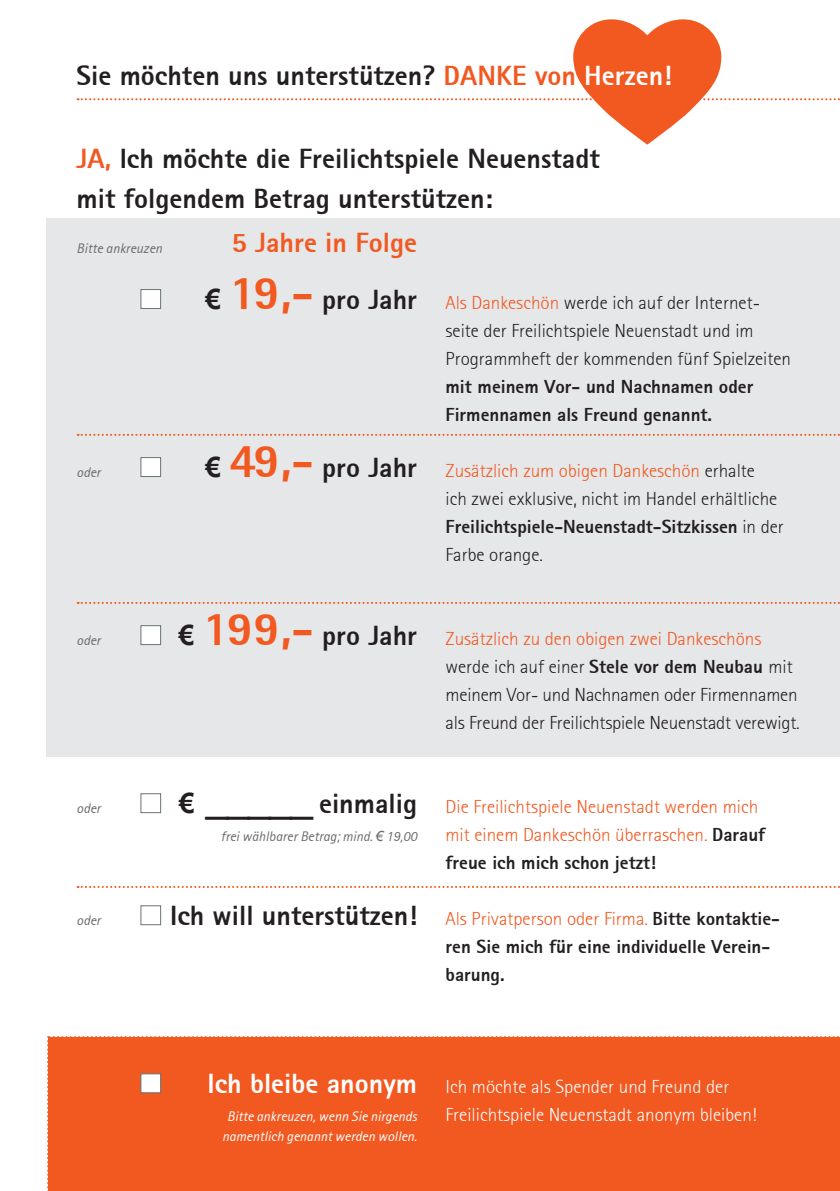
<style>
.page{position:relative;width:840px;height:1191px;background:#fff}
.page>*{position:absolute;margin:0;border:0;box-sizing:border-box;transform-origin:0 0}
.t1{font:800 28px "Rotis";color:#231f20}
.t2{font:800 28px "Rotis";color:#fff}
.t3{font:800 28px "Rotis";color:#f15921}
.Überschrift_fett{font:300 19px/28px "Rotis";color:#231f20}
.Überschrift_fett-2{font:300 19px/28px "Rotis";color:#f15921}
.Überschrift_fett-3{font:800 19px/28px "Rotis";color:#231f20}
.Überschrift_fett-4{font:300 19px "Rotis";color:#fff}
.Überschrift_fett-5{font:italic 14px "Rotis";color:#6c6d70}
.Überschrift_fett-6{font:italic 14px/20px "Rotis";color:#fff;text-align:center}
.s1{color:#f15921}
.s2{color:#fff}
.s3{font-family:"Arial";font-weight:700}
.s4{font-size:48px;color:#f15921}
.s5{font-size:48px}
.s6{font-family:"Arial"}
.s7{font-weight:800}
.s8{font-weight:800;color:#231f20}
.s9{font-weight:300;color:#f15921}
</style>
<div class="page">
<div style="left:46px;top:218px;width:793px;height:539px;background:#e6e7e9"></div>
<div style="left:47px;top:1036px;width:793px;height:155px;background:#f15921"></div>
<svg style="left:78px;top:434px;width:762px;height:2px"></svg>
<svg style="left:78px;top:602px;width:762px;height:2px"></svg>
<svg style="left:78px;top:886px;width:762px;height:2px"></svg>
<svg style="left:78px;top:19px;width:762px;height:126px"></svg>
<div style="left:140px;top:289px;width:21px;height:20px;background:#fff;border:1px solid #697374"></div>
<div style="left:140px;top:457px;width:21px;height:20px;background:#fff;border:1px solid #697374"></div>
<div style="left:140px;top:625px;width:21px;height:20px;background:#fff;border:1px solid #697374"></div>
<div style="left:140px;top:793px;width:21px;height:20px;background:#fff;border:1px solid #697374"></div>
<div style="left:140px;top:905px;width:21px;height:20px;background:#fff;border:1px solid #697374"></div>
<div style="left:140px;top:1073px;width:21px;height:20px;background:#fff;border:1px solid #697374"></div>
<p class="t1" style="left:77px;top:57px;width:596px">Sie möchten uns unterstützen? <span class="s1">DANKE von</span> <span class="s2">Herzen!</span></p>
<p class="t1" style="left:77px;top:141px;width:524px"><span class="s1">JA,</span> Ich möchte die Freilichtspiele Neuenstadt</p>
<p class="t1" style="left:77px;top:181px;width:417px">mit folgendem Betrag unterstützen:</p>
<p class="Überschrift_fett-5" style="left:77px;top:240px;width:87px">Bitte ankreuzen</p>
<p class="t3" style="left:231px;top:225px;width:187px">5 Jahre in Folge</p>
<p class="t1" style="left:205px;top:281px;width:213px"><span class="s3">€</span> <span class="s4">19,-</span> pro Jahr</p>
<p class="Überschrift_fett-5" style="left:77px;top:464px;width:26px">oder</p>
<p class="t1" style="left:205px;top:449px;width:213px"><span class="s3">€</span> <span class="s4">49,-</span> pro Jahr</p>
<p class="Überschrift_fett-5" style="left:77px;top:632px;width:26px">oder</p>
<p class="t1" style="left:179px;top:617px;width:240px"><span class="s3">€</span> <span class="s4">199,-</span> pro Jahr</p>
<p class="Überschrift_fett-5" style="left:77px;top:800px;width:26px">oder</p>
<p class="Überschrift_fett-5" style="left:77px;top:912px;width:26px">oder</p>
<p class="t1" style="left:179px;top:785px;width:239px"><span class="s3">€</span> <span class="s5">_____</span> einmalig</p>
<p class="Überschrift_fett-5" style="left:221px;top:828px;width:197px">frei wählbarer Betrag; mind. <span class="s6">€</span> 19,00</p>
<p class="t1" style="left:170px;top:897px;width:248px">Ich will unterstützen!</p>
<p class="Überschrift_fett" style="left:445px;top:288px;width:347px"><span class="s1">Als Dankeschön</span> werde ich auf der Internet&shy;seite der Freilichtspiele Neuenstadt und im Programmheft der kommenden fünf Spielzeiten <span class="s7">mit meinem Vor- und Nachnamen oder Firmennamen als Freund genannt.</span></p>
<p class="Überschrift_fett" style="left:445px;top:456px;width:340px"><span class="s1">Zusätzlich zum obigen Dankeschön</span> erhalte<br>ich zwei exklusive, nicht im Handel erhältliche <span class="s7">Freilichtspiele-Neuenstadt-Sitzkissen</span> in der Farbe orange.</p>
<p class="Überschrift_fett" style="left:445px;top:624px;width:355px"><span class="s1">Zusätzlich zu den obigen zwei Dankeschöns </span>werde ich auf einer <span class="s7">Stele vor dem Neubau</span> mit meinem Vor- und Nachnamen oder Firmennamen als Freund der Freilichtspiele Neuenstadt verewigt.</p>
<p class="Überschrift_fett-2" style="left:445px;top:792px;width:321px">Die Freilichtspiele Neuenstadt werden mich mit einem Dankeschön überraschen. <span class="s8">Darauf freue ich mich schon jetzt!</span></p>
<p class="Überschrift_fett-3" style="left:445px;top:904px;width:336px"><span class="s9">Als Privatperson oder Firma.</span> Bitte kontaktie&shy;ren Sie mich für eine individuelle Verein&shy;barung.</p>
<p class="t2" style="left:207px;top:1065px;width:211px">Ich bleibe anonym</p>
<p class="Überschrift_fett-6" style="left:222px;top:1106px;width:196px">Bitte ankreuzen, wenn Sie nirgends namentlich genannt werden wollen.</p>
<p class="Überschrift_fett-4" style="left:445px;top:1075px;width:285px">Ich möchte als Spender und Freund der</p>
<p class="Überschrift_fett-4" style="left:445px;top:1103px;width:312px">Freilichtspiele Neuenstadt anonym bleiben!</p>
</div>
